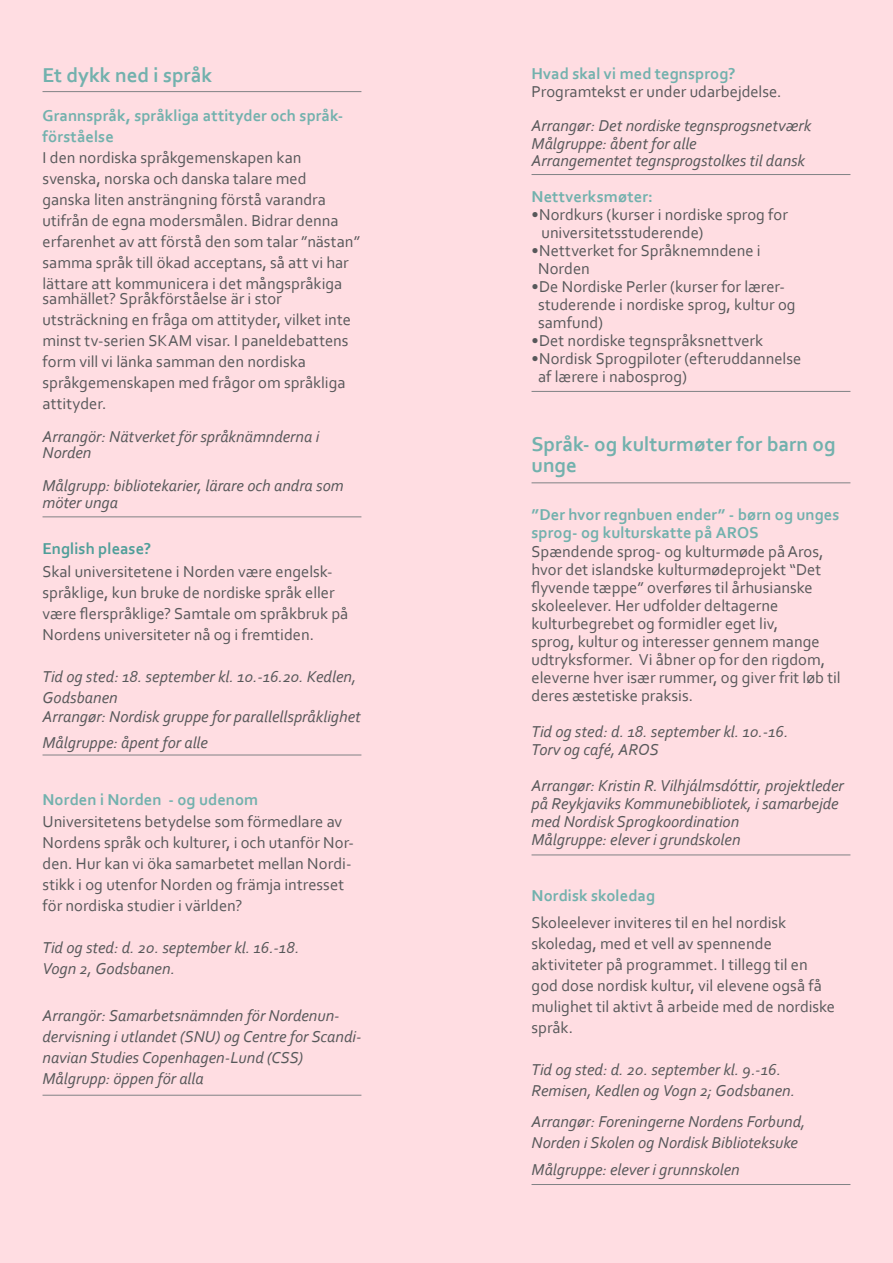
<style>
.page{position:relative;width:893px;height:1263px;background:#ffdde2}
.page>*{position:absolute;margin:0;border:0;box-sizing:border-box;transform-origin:0 0}
.t1{font:700 21px/21px "Corbel";color:#72b1ad}
.t2{font:16.5px/21px "Corbel";color:#57585a}
.t3{font:italic 16.5px/21px "Corbel";color:#57585a}
.t4{font:700 16.5px/21px "Corbel";letter-spacing:.005em;color:#72b1ad}
.t5{font:700 16.5px "Corbel";letter-spacing:.005em;color:#4f9e99}
</style>
<div class="page">
<hr style="left:43px;top:91px;width:318px;height:1px;background:#808285">
<hr style="left:43px;top:517px;width:318px;height:1px;background:#808285">
<hr style="left:43px;top:1095px;width:318px;height:1px;background:#808285">
<hr style="left:531px;top:174px;width:319px;height:1px;background:#808285">
<hr style="left:531px;top:391px;width:319px;height:1px;background:#808285">
<hr style="left:43px;top:755px;width:318px;height:1px;background:#808285">
<hr style="left:531px;top:483px;width:319px;height:1px;background:#808285">
<hr style="left:531px;top:855px;width:319px;height:1px;background:#808285">
<hr style="left:531px;top:1184px;width:319px;height:1px;background:#808285">
<p class="t1" style="left:43px;top:64px;width:171px">Et dykk ned i språk</p>
<p class="t4" style="left:43px;top:105px;width:302px">Grannspråk, språkliga attityder och språk&shy;förståelse</p>
<p class="t2" style="left:43px;top:147px;width:319px">I den nordiska språkgemenskapen kan svenska, norska och danska talare med<br>ganska liten ansträngning förstå varandra utifrån de egna modersmålen. Bidrar denna erfarenhet av att förstå den som talar ”nästan” samma språk till ökad acceptans, så att vi har lättare att kommunicera i det mångspråkiga</p>
<p class="t2" style="left:43px;top:287px;width:310px">samhället? Språkförståelse är i stor utsträckning en fråga om attityder, vilket inte minst tv-serien SKAM visar. I paneldebattens form vill vi länka samman den nordiska språkgemenskapen med frågor om språkliga attityder.</p>
<p class="t3" style="left:43px;top:428px;width:278px;line-height:16.5px">Arrangör: Nätverket för språknämnderna i<br>Norden</p>
<p class="t3" style="left:43px;top:477px;width:303px;line-height:16.5px">Målgrupp: bibliotekarier, lärare och andra som möter unga</p>
<p class="t5" style="left:43px;top:539px;width:110px">English please?</p>
<p class="t2" style="left:43px;top:560px;width:307px">Skal universitetene i Norden være engelsk&shy;språklige, kun bruke de nordiske språk eller være flerspråklige? Samtale om språkbruk på Nordens universiteter nå og i fremtiden.</p>
<p class="t3" style="left:43px;top:665px;width:315px">Tid og sted: 18. september kl. 10.-16.20. Kedlen,<br>Godsbanen</p>
<p class="t3" style="left:43px;top:706px;width:320px">Arrangør: Nordisk gruppe for parallellspråklighet</p>
<p class="t3" style="left:43px;top:731px;width:167px">Målgruppe: åpent for alle</p>
<p class="t4" style="left:43px;top:788px;width:217px">Norden i Norden - og udenom</p>
<p class="t2" style="left:43px;top:811px;width:313px">Universitetens betydelse som förmedlare av Nordens språk och kulturer, i och utanför Nor&shy;den. Hur kan vi öka samarbetet mellan Nordi&shy;stikk i og utenfor Norden og främja intresset för nordiska studier i världen?</p>
<p class="t3" style="left:43px;top:937px;width:258px">Tid og sted: d. 20. september kl. 16.-18.</p>
<p class="t3" style="left:43px;top:958px;width:134px">Vogn 2, Godsbanen.</p>
<p class="t3" style="left:43px;top:1004px;width:320px">Arrangör: Samarbetsnämnden för Nordenun&shy;dervisning i utlandet (SNU) og Centre for Scandi&shy;navian Studies Copenhagen-Lund (CSS)</p>
<p class="t3" style="left:43px;top:1067px;width:163px">Målgrupp: öppen för alla</p>
<p class="t4" style="left:531px;top:62px;width:206px">Hvad skal vi med tegnsprog?</p>
<p class="t2" style="left:531px;top:80px;width:252px">Programtekst er under udarbejdelse.</p>
<p class="t3" style="left:531px;top:115px;width:281px">Arrangør: Det nordiske tegnsprogsnetværk</p>
<p class="t3" style="left:531px;top:133px;width:167px">Målgruppe: åbent for alle</p>
<p class="t3" style="left:531px;top:149px;width:275px">Arrangementet tegnsprogstolkes til dansk</p>
<p class="t4" style="left:531px;top:185px;width:123px">Nettverksmøter:</p>
<p class="t2" style="left:531px;top:203px;width:258px">•Nordkurs (kurser i nordiske sprog for</p>
<p class="t2" style="left:541px;top:221px;width:163px">universitetsstuderende)</p>
<p class="t2" style="left:531px;top:239px;width:231px">•Nettverket for Språknemndene i</p>
<p class="t2" style="left:538px;top:257px;width:53px">Norden</p>
<p class="t2" style="left:531px;top:275px;width:255px">•De Nordiske Perler (kurser for lærer-</p>
<p class="t2" style="left:538px;top:293px;width:259px">studerende i nordiske sprog, kultur og</p>
<p class="t2" style="left:538px;top:311px;width:67px">samfund)</p>
<p class="t2" style="left:531px;top:329px;width:233px">•Det nordiske tegnspråksnettverk</p>
<p class="t2" style="left:538px;top:349px;width:265px;line-height:18px;text-indent:-7px">•Nordisk Sprogpiloter (efteruddannelse af lærere i nabosprog)</p>
<p class="t1" style="left:531px;top:433px;width:306px">Språk- og kulturmøter for barn og unge</p>
<p class="t4" style="left:531px;top:505px;width:309px;line-height:18px">”Der hvor regnbuen ender” - børn og unges sprog- og kulturskatte på AROS</p>
<p class="t2" style="left:531px;top:542px;width:311px;line-height:18px">Spændende sprog- og kulturmøde på Aros, hvor det islandske kulturmødeprojekt “Det flyvende tæppe” overføres til århusianske skoleelever. Her udfolder deltagerne kulturbegrebet og formidler eget liv,<br>sprog, kultur og interesser gennem mange udtryksformer. Vi åbner op for den rigdom, eleverne hver især rummer, og giver frit løb til deres æstetiske praksis.</p>
<p class="t3" style="left:531px;top:721px;width:258px">Tid og sted: d. 18. september kl. 10.-16.</p>
<p class="t3" style="left:531px;top:739px;width:129px">Torv og café, AROS</p>
<p class="t3" style="left:531px;top:776px;width:314px;line-height:18px">Arrangør: Kristin R. Vilhjálmsdóttir, projektleder på Reykjaviks Kommunebibliotek, i samarbejde med Nordisk Sprogkoordination</p>
<p class="t3" style="left:531px;top:829px;width:211px">Målgruppe: elever i grundskolen</p>
<p class="t4" style="left:531px;top:884px;width:125px">Nordisk skoledag</p>
<p class="t2" style="left:531px;top:911px;width:256px">Skoleelever inviteres til en hel nordisk</p>
<p class="t2" style="left:531px;top:932px;width:242px">skoledag, med et vell av spennende</p>
<p class="t2" style="left:531px;top:953px;width:305px">aktiviteter på programmet. I tillegg til en god dose nordisk kultur, vil elevene også få mulighet til aktivt å arbeide med de nordiske språk.</p>
<p class="t3" style="left:531px;top:1058px;width:251px">Tid og sted: d. 20. september kl. 9.-16.</p>
<p class="t3" style="left:531px;top:1079px;width:265px">Remisen, Kedlen og Vogn 2; Godsbanen.</p>
<p class="t3" style="left:531px;top:1111px;width:276px">Arrangør: Foreningerne Nordens Forbund,<br>Norden i Skolen og Nordisk Biblioteksuke</p>
<p class="t3" style="left:531px;top:1159px;width:210px">Målgruppe: elever i grunnskolen</p>
</div>
